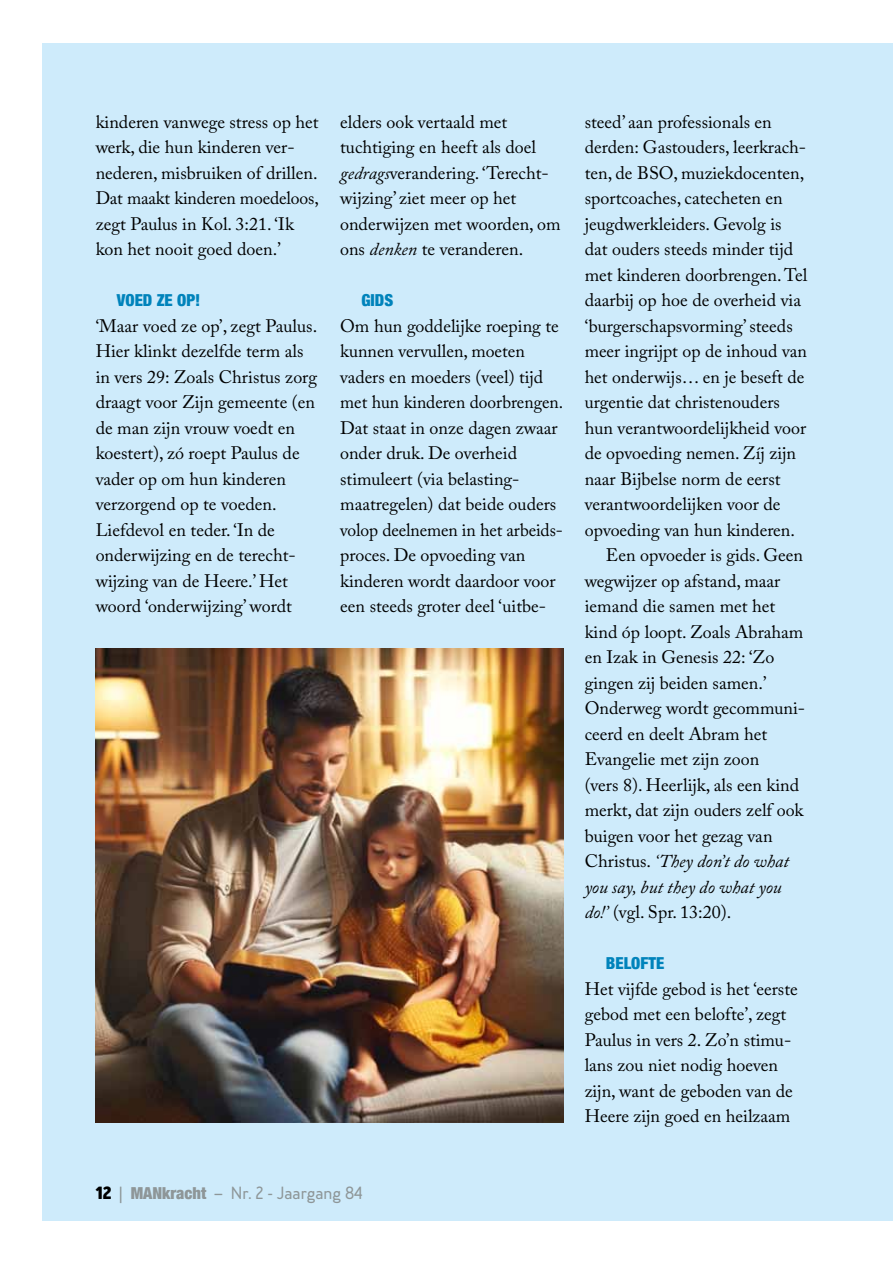
<style>
.page{position:relative;width:893px;height:1263px;background:#fff}
.page>*{position:absolute;margin:0;border:0;box-sizing:border-box;transform-origin:0 0}
.t1{font:18px/25.5px "Adobe Caslon Pro";color:#000}
.t2{font:italic 18px "Adobe Caslon Pro";color:#000}
.t3{font:16.5px "Merlo Neue";color:#8e9698}
.t4{font:900 condensed 16.5px "Helvetica Neue";color:#0083bb}
.t5{font:900 condensed 16.5px "Helvetica Neue";color:#8e9698}
.s1{font-style:italic}
.s2{font-style:normal}
.s3{font-family:"Merlo Neue";font-weight:700;font-stretch:normal;color:#000}
.s4{font-family:"Merlo Neue";font-weight:400;font-stretch:normal}
.s5{font-family:"Helvetica Neue";font-weight:900;font-stretch:condensed}
</style>
<div class="page">
<div style="left:43px;top:43px;width:850px;height:1177px;background:#ceebfb"></div>
<img style="left:96px;top:648px;width:467px;height:474px">
<p class="t1" style="left:96px;top:109px;width:225px">kinderen vanwege stress op het werk, die hun kinderen ver&shy;nederen, misbruiken of drillen.<br>Dat maakt kinderen moedeloos, zegt Paulus in Kol. 3:21. ‘Ik kon het nooit goed doen.’</p>
<p class="t4" style="left:117px;top:290px;width:85px">VOED ZE OP!</p>
<p class="t1" style="left:96px;top:313px;width:223px">‘Maar voed ze op’, zegt Paulus.<br>Hier klinkt dezelfde term als in vers 29: Zoals Christus zorg draagt voor Zijn gemeente (en de man zijn vrouw voedt en koestert), zó roept Paulus de vader op om hun kinderen verzorgend op te voeden.<br>Liefdevol en teder. ‘In de onderwijzing en de terecht&shy;wijzing van de Heere.’ Het woord ‘onderwijzing’ wordt</p>
<p class="t1" style="left:340px;top:109px;width:222px">elders ook vertaald met tuchtiging en heeft als doel <span class="s1">gedrags</span>verandering. ‘Terecht&shy;wijzing’ ziet meer op het onderwijzen met woorden, om ons <span class="s1">denken</span> te veranderen.</p>
<p class="t4" style="left:361px;top:290px;width:33px">GIDS</p>
<p class="t1" style="left:340px;top:313px;width:225px">Om hun goddelijke roeping te kunnen vervullen, moeten vaders en moeders (veel) tijd met hun kinderen doorbrengen.<br>Dat staat in onze dagen zwaar onder druk. De overheid stimuleert (via belasting&shy;maatregelen) dat beide ouders volop deelnemen in het arbeids&shy;proces. De opvoeding van kinderen wordt daardoor voor een steeds groter deel ‘uitbe-</p>
<p class="t1" style="left:585px;top:109px;width:189px">steed’ aan professionals en</p>
<p class="t1" style="left:585px;top:134px;width:223px">derden: Gastouders, leerkrach-</p>
<p class="t1" style="left:585px;top:160px;width:221px">ten, de BSO, muziekdocenten,</p>
<p class="t1" style="left:585px;top:185px;width:200px">sportcoaches, catecheten en</p>
<p class="t1" style="left:585px;top:211px;width:198px">jeugdwerkleiders. Gevolg is</p>
<p class="t1" style="left:585px;top:236px;width:210px">dat ouders steeds minder tijd</p>
<p class="t1" style="left:585px;top:262px;width:224px">met kinderen doorbrengen. Tel</p>
<p class="t1" style="left:585px;top:287px;width:218px">daarbij op hoe de overheid via</p>
<p class="t1" style="left:585px;top:313px;width:210px">‘burgerschapsvorming’ steeds</p>
<p class="t1" style="left:585px;top:338px;width:224px">meer ingrijpt op de inhoud van</p>
<p class="t1" style="left:585px;top:364px;width:221px">het onderwijs… en je beseft de</p>
<p class="t1" style="left:585px;top:389px;width:197px">urgentie dat christenouders</p>
<p class="t1" style="left:585px;top:415px;width:223px">hun verantwoordelijkheid voor</p>
<p class="t1" style="left:585px;top:440px;width:213px">de opvoeding nemen. Zíj zijn</p>
<p class="t1" style="left:585px;top:466px;width:197px">naar Bijbelse norm de eerst</p>
<p class="t1" style="left:585px;top:491px;width:197px">verantwoordelijken voor de</p>
<p class="t1" style="left:585px;top:517px;width:212px">opvoeding van hun kinderen.</p>
<p class="t1" style="left:606px;top:542px;width:199px">Een opvoeder is gids. Geen</p>
<p class="t1" style="left:585px;top:568px;width:197px">wegwijzer op afstand, maar</p>
<p class="t1" style="left:585px;top:593px;width:192px">iemand die samen met het</p>
<p class="t1" style="left:585px;top:619px;width:220px">kind óp loopt. Zoals Abraham</p>
<p class="t1" style="left:585px;top:644px;width:191px">en Izak in Genesis 22: ‘Zo</p>
<p class="t1" style="left:585px;top:670px;width:183px">gingen zij beiden samen.’</p>
<p class="t1" style="left:585px;top:695px;width:222px">Onderweg wordt gecommuni-</p>
<p class="t1" style="left:585px;top:721px;width:184px">ceerd en deelt Abram het</p>
<p class="t1" style="left:585px;top:746px;width:176px">Evangelie met zijn zoon</p>
<p class="t1" style="left:585px;top:772px;width:216px">(vers 8). Heerlijk, als een kind</p>
<p class="t1" style="left:585px;top:797px;width:220px">merkt, dat zijn ouders zelf ook</p>
<p class="t1" style="left:585px;top:823px;width:189px">buigen voor het gezag van</p>
<p class="t2" style="left:585px;top:850px;width:206px"><span class="s2">Christus.</span> ‘They don’t do what</p>
<p class="t2" style="left:585px;top:876px;width:198px">you say, but they do what you</p>
<p class="t1" style="left:585px;top:899px;width:148px"><span class="s1">do!’</span> (vgl. Spr. 13:20).</p>
<p class="t4" style="left:606px;top:953px;width:60px">BELOFTE</p>
<p class="t1" style="left:585px;top:976px;width:215px">Het vijfde gebod is het ‘eerste gebod met een belofte’, zegt<br>Paulus in vers 2. Zo’n stimu&shy;lans zou niet nodig hoeven zijn, want de geboden van de<br>Heere zijn goed en heilzaam</p>
<p class="t5" style="left:96px;top:1183px;width:47px"><span class="s3">12</span> <span class="s4">|</span> MAN</p>
<p class="t3" style="left:162px;top:1182px;width:202px"><span class="s5">KRACHT</span> – Nr. 2 - Jaargang 84</p>
</div>
